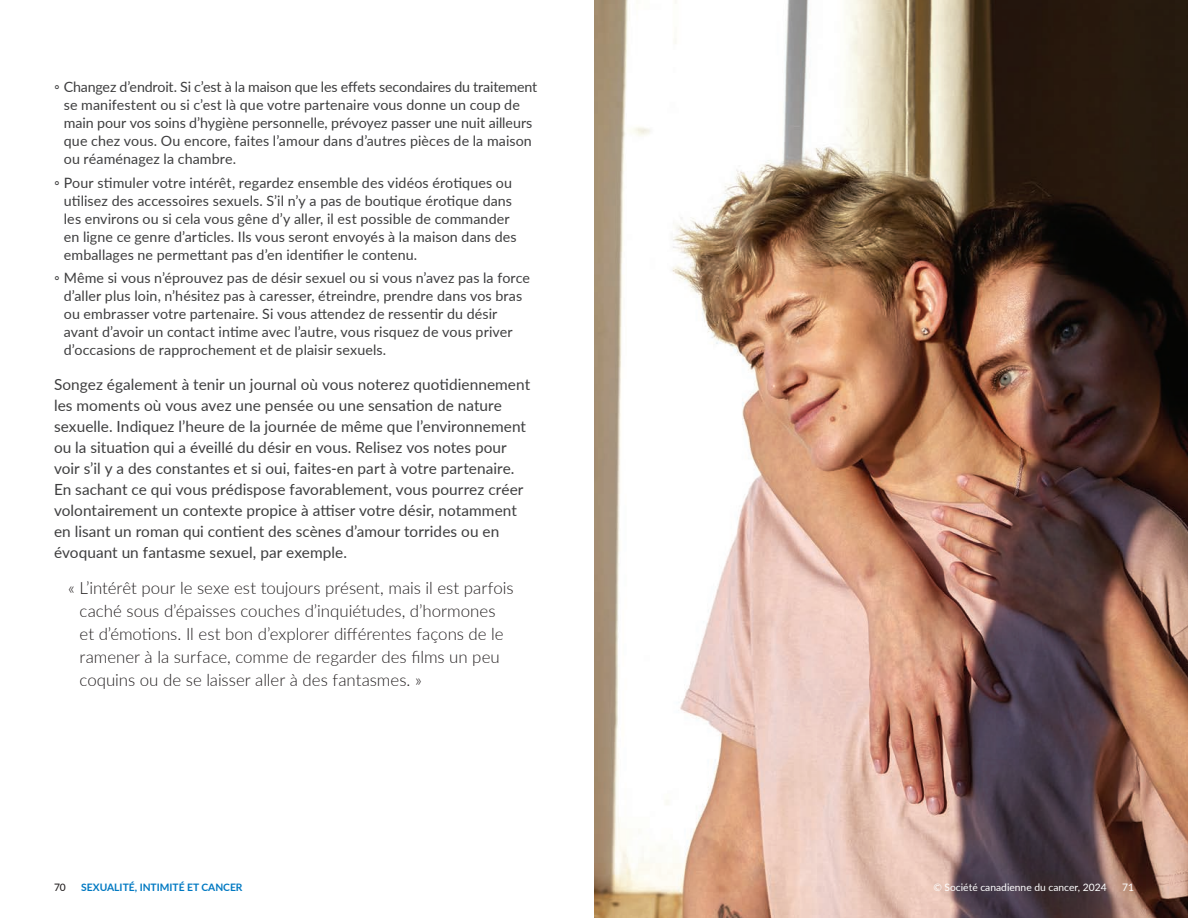
<style>
.page{position:relative;width:1188px;height:918px;background:#fff}
.page>*{position:absolute;margin:0;border:0;box-sizing:border-box;transform-origin:0 0}
.t1{font:300 16.8px/23px "Lato";color:#231f20}
.Body_Copy{font:15.3px/21px "Lato";letter-spacing:.005em;color:#3e3e3f}
.t2{font:14.25px/18px "Lato";letter-spacing:.005em;color:#3e3e3f}
.t3{font:10.2px "Lato";color:#fff}
.t4{font:700 10.2px "Lato";color:#0079c2}
.t5{font:500 10.2px "Lato";color:#231f20}
</style>
<div class="page">
<img style="left:594px;top:0;width:594px;height:918px">
<p class="t2" style="left:64px;top:78px;width:475px;text-indent:-10px">◦ Changez d’endroit. Si c’est à la maison que les effets secondaires du traitement se manifestent ou si c’est là que votre partenaire vous donne un coup de main pour vos soins d’hygiène personnelle, prévoyez passer une nuit ailleurs que chez vous. Ou encore, faites l’amour dans d’autres pièces de la maison ou réaménagez la chambre.</p>
<p class="t2" style="left:64px;top:173px;width:454px;text-indent:-10px">◦ Pour stimuler votre intérêt, regardez ensemble des vidéos érotiques ou utilisez des accessoires sexuels. S’il n’y a pas de boutique érotique dans les environs ou si cela vous gêne d’y aller, il est possible de commander en ligne ce genre d’articles. Ils vous seront envoyés à la maison dans des emballages ne permettant pas d’en identifier le contenu.</p>
<p class="t2" style="left:64px;top:268px;width:468px;text-indent:-10px">◦ Même si vous n’éprouvez pas de désir sexuel ou si vous n’avez pas la force d’aller plus loin, n’hésitez pas à caresser, étreindre, prendre dans vos bras ou embrasser votre partenaire. Si vous attendez de ressentir du désir avant d’avoir un contact intime avec l’autre, vous risquez de vous priver d’occasions de rapprochement et de plaisir sexuels.</p>
<p class="Body_Copy" style="left:54px;top:373px;width:478px">Songez également à tenir un journal où vous noterez quotidiennement les moments où vous avez une pensée ou une sensation de nature sexuelle. Indiquez l’heure de la journée de même que l’environnement ou la situation qui a éveillé du désir en vous. Relisez vos notes pour voir s’il y a des constantes et si oui, faites-en part à votre partenaire.<br>En sachant ce qui vous prédispose favorablement, vous pourrez créer volontairement un contexte propice à attiser votre désir, notamment en lisant un roman qui contient des scènes d’amour torrides ou en évoquant un fantasme sexuel, par exemple.</p>
<p class="t1" style="left:80px;top:576px;width:436px;text-indent:-11px">« L’intérêt pour le sexe est toujours présent, mais il est parfois caché sous d’épaisses couches d’inquiétudes, d’hormones et d’émotions. Il est bon d’explorer différentes façons de le ramener à la surface, comme de regarder des films un peu coquins ou de se laisser aller à des fantasmes. »</p>
<p class="t5" style="left:54px;top:880px;width:13px">70</p>
<p class="t4" style="left:81px;top:880px;width:163px">SEXUALITÉ, INTIMITÉ ET CANCER</p>
<p class="t3" style="left:933px;top:880px;width:175px">© Société canadienne du cancer, 2024</p>
<p class="t3" style="left:1122px;top:880px;width:13px">71</p>
</div>
